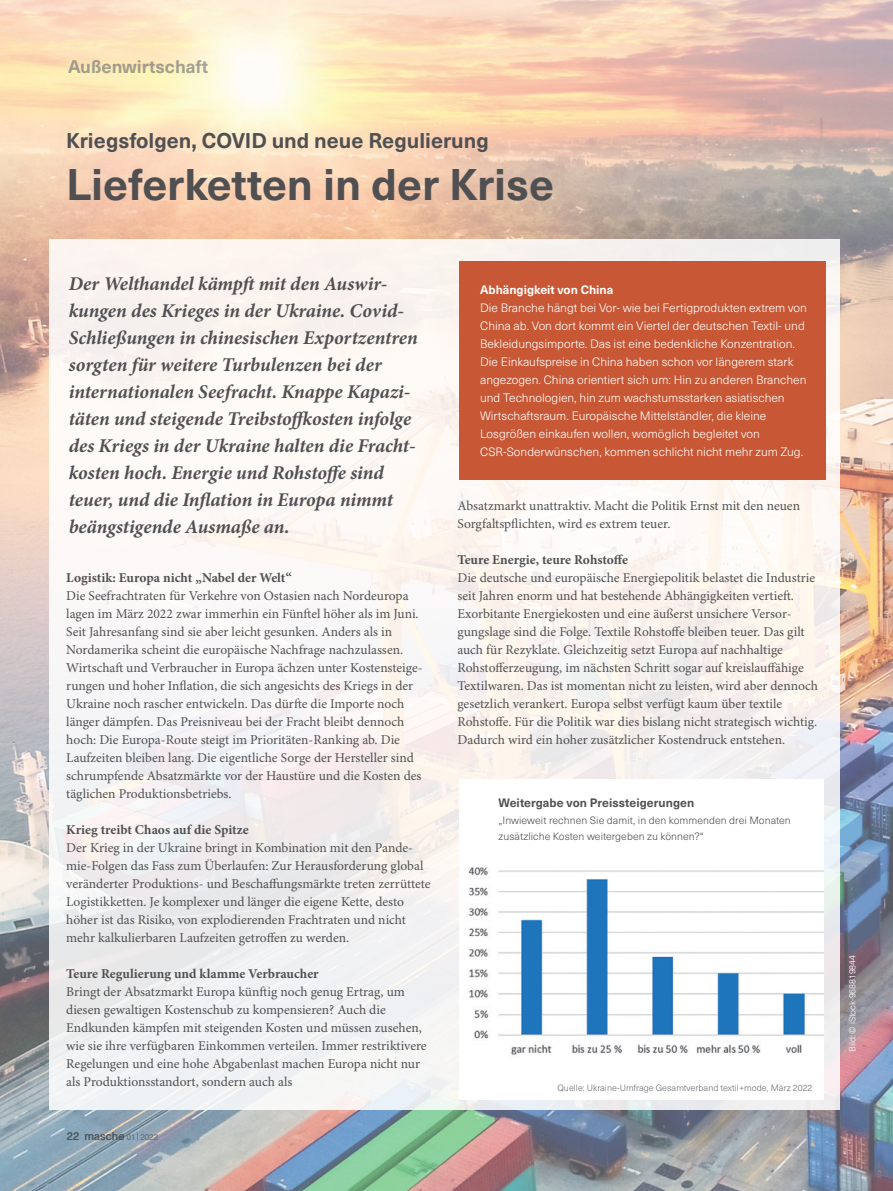
<style>
.page{position:relative;width:893px;height:1191px;background:#fff}
.page>*{position:absolute;margin:0;border:0;box-sizing:border-box;transform-origin:0 0}
.t1{font:700 43.5px "Neue Haas Unica W1 G";color:#505052}
.t2{font:700 21px "Neue Haas Unica W1 G";color:#505052}
.t3{font:italic 700 19.5px/27px "Minion Pro";letter-spacing:-.005em;color:#505052}
.t4{font:700 18px "Neue Haas Unica W1 G";color:#747578}
.t5{font:13.5px/18px "Minion Pro";color:#505052}
.t6{font:700 13.5px "Minion Pro";color:#505052}
.t7{font:300 12px/18px "Neue Haas Unica W1 G";color:#fff}
.t8{font:700 12px "Neue Haas Unica W1 G";letter-spacing:.005em;color:#505052}
.t9{font:700 12px "Neue Haas Unica W1 G";color:#fff}
.t10{font:11.25px "Neue Haas Unica W1 G";color:#505052}
.t11{font:300 10.5px/16.5px "Neue Haas Unica W1 G";letter-spacing:.005em;color:#505052}
.t12{font:300 9px "Neue Haas Unica W1 G";color:#6d6e71}
.t13{font:300 9px "Neue Haas Unica W1 G";letter-spacing:-.01em;color:#fff}
.s1{font-weight:300;font-size:8.25px;color:#6d6e71}
</style>
<div class="page">
<img style="left:0;top:0;width:893px;height:1191px">
<div style="left:49px;top:240px;width:791px;height:870px;background:linear-gradient(to bottom,#fef7f2,#eeeff1)"></div>
<div style="left:459px;top:261px;width:366px;height:218px;background:#c85835"></div>
<div style="left:459px;top:780px;width:364px;height:320px;background:#fff"></div>
<img style="left:468px;top:867px;width:355px;height:188px">
<h3 class="t4" style="left:68px;top:57px;width:142px">Außenwirtschaft</h3>
<h2 class="t2" style="left:66px;top:129px;width:424px">Kriegsfolgen, COVID und neue Regulierung</h2>
<h1 class="t1" style="left:66px;top:161px;width:489px">Lieferketten in der Krise</h1>
<p class="t3" style="left:69px;top:271px;width:351px">Der Welthandel kämpft mit den Auswir&shy;kungen des Krieges in der Ukraine. Covid-Schließungen in chinesischen Exportzentren sorgten für weitere Turbulenzen bei der internationalen Seefracht. Knappe Kapazi&shy;täten und steigende Treibstoffkosten infolge des Kriegs in der Ukraine halten die Fracht&shy;kosten hoch. Energie und Rohstoffe sind teuer, und die Inflation in Europa nimmt beängstigende Ausmaße an.</p>
<p class="t6" style="left:66px;top:572px;width:227px">Logistik: Europa nicht „Nabel der Welt“</p>
<p class="t5" style="left:66px;top:587px;width:358px">Die Seefrachtraten für Verkehre von Ostasien nach Nordeuropa lagen im März 2022 zwar immerhin ein Fünftel höher als im Juni.<br>Seit Jahresanfang sind sie aber leicht gesunken. Anders als in Nordamerika scheint die europäische Nachfrage nachzulassen.<br>Wirtschaft und Verbraucher in Europa ächzen unter Kostensteige&shy;rungen und hoher Inflation, die sich angesichts des Kriegs in der Ukraine noch rascher entwickeln. Das dürfte die Importe noch länger dämpfen. Das Preisniveau bei der Fracht bleibt dennoch hoch: Die Europa-Route steigt im Prioritäten-Ranking ab. Die Laufzeiten bleiben lang. Die eigentliche Sorge der Hersteller sind schrumpfende Absatzmärkte vor der Haustüre und die Kosten des täglichen Produktionsbetriebs.</p>
<p class="t6" style="left:66px;top:824px;width:184px">Krieg treibt Chaos auf die Spitze</p>
<p class="t5" style="left:66px;top:839px;width:366px">Der Krieg in der Ukraine bringt in Kombination mit den Pande&shy;mie-Folgen das Fass zum Überlaufen: Zur Herausforderung global veränderter Produktions- und Beschaffungsmärkte treten zerrüttete Logistikketten. Je komplexer und länger die eigene Kette, desto höher ist das Risiko, von explodierenden Frachtraten und nicht mehr kalkulierbaren Laufzeiten getroffen zu werden.</p>
<p class="t6" style="left:66px;top:968px;width:254px">Teure Regulierung und klamme Verbraucher</p>
<p class="t5" style="left:66px;top:983px;width:362px">Bringt der Absatzmarkt Europa künftig noch genug Ertrag, um diesen gewaltigen Kostenschub zu kompensieren? Auch die Endkunden kämpfen mit steigenden Kosten und müssen zusehen, wie sie ihre verfügbaren Einkommen verteilen. Immer restriktivere Regelungen und eine hohe Abgabenlast machen Europa nicht nur als Produktionsstandort, sondern auch als</p>
<p class="t10" style="left:67px;top:1130px;width:93px">22 masche <span class="s1">01 | 2022</span></p>
<p class="t9" style="left:480px;top:283px;width:135px">Abhängigkeit von China</p>
<p class="t7" style="left:480px;top:299px;width:328px">Die Branche hängt bei Vor- wie bei Fertigprodukten extrem von China ab. Von dort kommt ein Viertel der deutschen Textil- und Bekleidungsimporte. Das ist eine bedenkliche Konzentration.<br>Die Einkaufspreise in China haben schon vor längerem stark angezogen. China orientiert sich um: Hin zu anderen Branchen und Technologien, hin zum wachstumsstarken asiatischen Wirtschaftsraum. Europäische Mittelständler, die kleine Losgrößen einkaufen wollen, womöglich begleitet von CSR-Sonderwünschen, kommen schlicht nicht mehr zum Zug.</p>
<p class="t5" style="left:457px;top:497px;width:344px">Absatzmarkt unattraktiv. Macht die Politik Ernst mit den neuen<br>Sorgfaltspflichten, wird es extrem teuer.</p>
<p class="t6" style="left:457px;top:554px;width:172px">Teure Energie, teure Rohstoffe</p>
<p class="t5" style="left:457px;top:569px;width:362px">Die deutsche und europäische Energiepolitik belastet die Industrie seit Jahren enorm und hat bestehende Abhängigkeiten vertieft.<br>Exorbitante Energiekosten und eine äußerst unsichere Versor&shy;gungslage sind die Folge. Textile Rohstoffe bleiben teuer. Das gilt auch für Rezyklate. Gleichzeitig setzt Europa auf nachhaltige Rohstofferzeugung, im nächsten Schritt sogar auf kreislauffähige Textilwaren. Das ist momentan nicht zu leisten, wird aber dennoch gesetzlich verankert. Europa selbst verfügt kaum über textile Rohstoffe. Für die Politik war dies bislang nicht strategisch wichtig.<br>Dadurch wird ein hoher zusätzlicher Kostendruck entstehen.</p>
<p class="t8" style="left:498px;top:796px;width:197px">Weitergabe von Preissteigerungen</p>
<p class="t11" style="left:498px;top:811px;width:294px">„Inwieweit rechnen Sie damit, in den kommenden drei Monaten zusätzliche Kosten weitergeben zu können?“</p>
<p class="t12" style="left:557px;top:1082px;width:257px">Quelle: Ukraine-Umfrage Gesamtverband textil+mode, März 2022</p>
<p class="t13" style="left:848px;top:1051px;width:98px;rotate:-90deg">Bild: © iStock-968819844</p>
</div>
